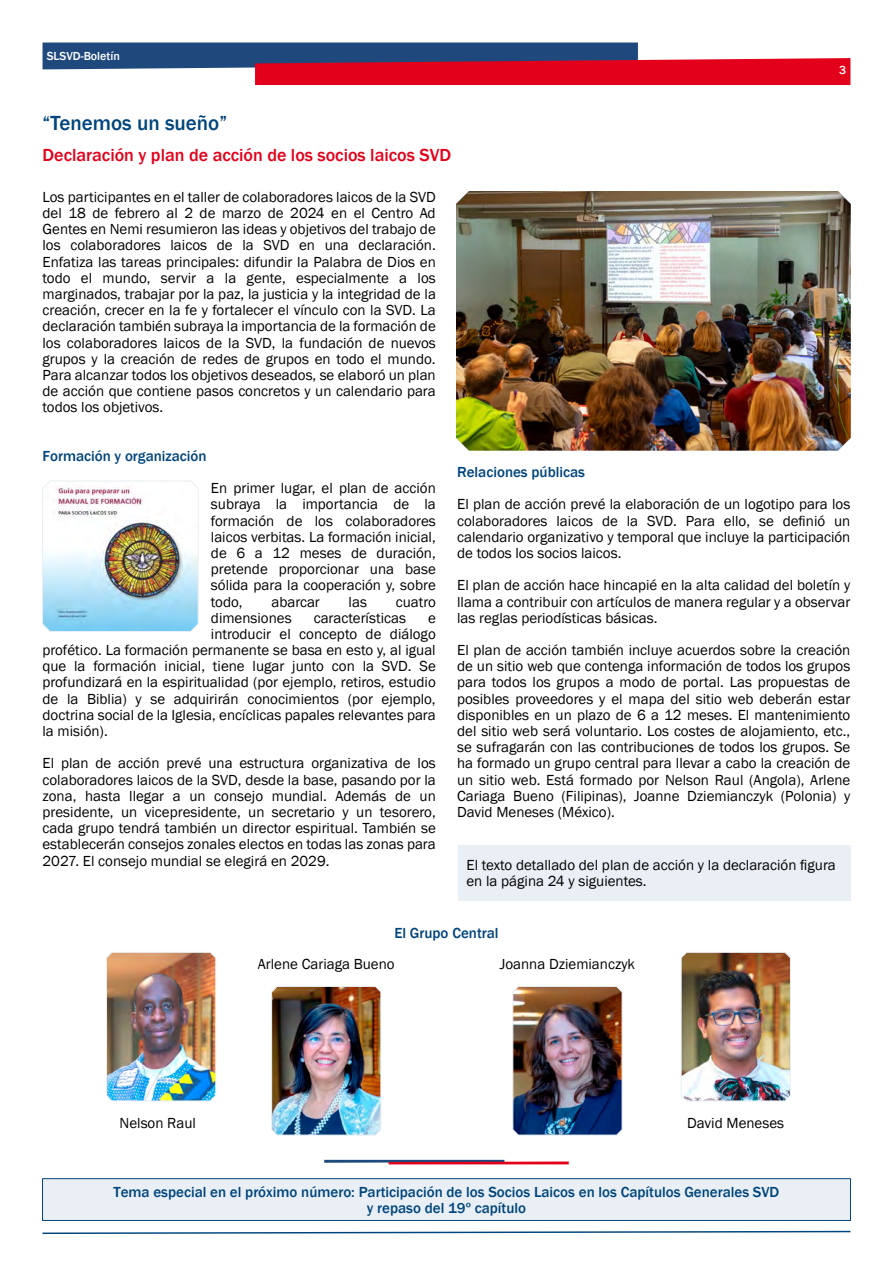
<style>
.page{position:relative;width:893px;height:1263px;background:#fff}
.page>*{position:absolute;margin:0;border:0;box-sizing:border-box;transform-origin:0 0}
.t1{font:500 21px "Franklin Gothic";color:#00457d}
.t2{font:500 18px "Franklin Gothic";color:#e2001a}
.t3{font:15px/16.2px "Franklin Gothic";color:#000;text-align:justify}
.t4{font:500 15px/16.2px "Franklin Gothic";color:#00457d;text-align:center}
.t5{font:500 12px "Franklin Gothic";color:#fff}
</style>
<div class="page">
<svg style="left:43px;top:43px;width:807px;height:42px"></svg>
<svg style="left:42px;top:1230px;width:809px;height:5px"></svg>
<img style="left:42px;top:480px;width:157px;height:152px">
<div style="left:458px;top:845px;width:392px;height:56px;background:#e9eff4"></div>
<img style="left:457px;top:191px;width:393px;height:259px">
<img style="left:106px;top:952px;width:110px;height:150px">
<img style="left:271px;top:986px;width:110px;height:150px">
<img style="left:681px;top:952px;width:110px;height:150px">
<img style="left:512px;top:986px;width:111px;height:150px">
<svg style="left:324px;top:1160px;width:245px;height:4px"></svg>
<div style="left:42px;top:1178px;width:809px;height:42px;background:#e9eff4;border:1px solid #00457d"></div>
<p class="t5" style="left:47px;top:52px;width:75px">SLSVD-Boletín</p>
<p class="t5" style="left:839px;top:66px;width:9px">3</p>
<h1 class="t1" style="left:43px;top:116px;width:186px">“Tenemos un sueño”</h1>
<p class="t2" style="left:43px;top:148px;width:410px">Declaración y plan de acción de los socios laicos SVD</p>
<p class="t3" style="left:43px;top:190px;width:395px">Los participantes en el taller de colaboradores laicos de la SVD del 18 de febrero al 2 de marzo de 2024 en el Centro Ad Gentes en Nemi resumieron las ideas y objetivos del trabajo de los colaboradores laicos de la SVD en una declaración.<br>Enfatiza las tareas principales: difundir la Palabra de Dios en todo el mundo, servir a la gente, especialmente a los marginados, trabajar por la paz, la justicia y la integridad de la creación, crecer en la fe y fortalecer el vínculo con la SVD. La declaración también subraya la importancia de la formación de los colaboradores laicos de la SVD, la fundación de nuevos grupos y la creación de redes de grupos en todo el mundo.<br>Para alcanzar todos los objetivos deseados, se elaboró un plan de acción que contiene pasos concretos y un calendario para todos los objetivos.</p>
<p class="t4" style="left:43px;top:449px;width:166px">Formación y organización</p>
<p class="t3" style="left:211px;top:481px;width:226px">En primer lugar, el plan de acción subraya la importancia de la formación de los colaboradores laicos verbitas. La formación inicial, de 6 a 12 meses de duración, pretende proporcionar una base sólida para la cooperación y, sobre todo,</p>
<p class="t4" style="left:457px;top:465px;width:129px">Relaciones públicas</p>
<p class="t3" style="left:457px;top:497px;width:395px">El plan de acción prevé la elaboración de un logotipo para los colaboradores laicos de la SVD. Para ello, se definió un calendario organizativo y temporal que incluye la participación de todos los socios laicos.</p>
<p class="t3" style="left:457px;top:578px;width:395px">El plan de acción hace hincapié en la alta calidad del boletín y llama a contribuir con artículos de manera regular y a observar las reglas periodísticas básicas.</p>
<p class="t3" style="left:457px;top:643px;width:395px">El plan de acción también incluye acuerdos sobre la creación de un sitio web que contenga información de todos los grupos para todos los grupos a modo de portal. Las propuestas de posibles proveedores y el mapa del sitio web deberán estar disponibles en un plazo de 6 a 12 meses. El mantenimiento del sitio web será voluntario. Los costes de alojamiento, etc., se sufragarán con las contribuciones de todos los grupos. Se ha formado un grupo central para llevar a cabo la creación de un sitio web. Está formado por Nelson Raul (Angola), Arlene Cariaga Bueno (Filipinas), Joanne Dziemianczyk (Polonia) y David Meneses (México).</p>
<p class="t3" style="left:466px;top:858px;width:371px">El texto detallado del plan de acción y la declaración figura en la página 24 y siguientes.</p>
<p class="t3" style="left:271px;top:595px;width:50px">abarcar</p>
<p class="t3" style="left:349px;top:595px;width:20px">las</p>
<p class="t3" style="left:396px;top:595px;width:42px">cuatro</p>
<p class="t3" style="left:211px;top:611px;width:82px">dimensiones</p>
<p class="t3" style="left:314px;top:611px;width:94px">características</p>
<p class="t3" style="left:428px;top:611px;width:9px">e</p>
<p class="t3" style="left:211px;top:627px;width:226px">introducir el concepto de diálogo</p>
<p class="t3" style="left:43px;top:643px;width:395px">profético. La formación permanente se basa en esto y, al igual</p>
<p class="t3" style="left:43px;top:659px;width:395px">que la formación inicial, tiene lugar junto con la SVD. Se</p>
<p class="t3" style="left:43px;top:675px;width:395px">profundizará en la espiritualidad (por ejemplo, retiros, estudio</p>
<p class="t3" style="left:43px;top:692px;width:395px">de la Biblia) y se adquirirán conocimientos (por ejemplo,</p>
<p class="t3" style="left:43px;top:708px;width:395px">doctrina social de la Iglesia, encíclicas papales relevantes para</p>
<p class="t3" style="left:43px;top:724px;width:67px">la misión).</p>
<p class="t3" style="left:43px;top:756px;width:395px">El plan de acción prevé una estructura organizativa de los colaboradores laicos de la SVD, desde la base, pasando por la zona, hasta llegar a un consejo mundial. Además de un presidente, un vicepresidente, un secretario y un tesorero, cada grupo tendrá también un director espiritual. También se establecerán consejos zonales electos en todas las zonas para 2027. El consejo mundial se elegirá en 2029.</p>
<p class="t4" style="left:394px;top:926px;width:106px">El Grupo Central</p>
<p class="t3" style="left:258px;top:957px;width:138px">Arlene Cariaga Bueno</p>
<p class="t3" style="left:500px;top:957px;width:137px">Joanna Dziemianczyk</p>
<p class="t3" style="left:129px;top:1116px;width:68px">elson Raul</p>
<p class="t3" style="left:687px;top:1116px;width:98px">David Meneses</p>
<p class="t4" style="left:113px;top:1185px;width:668px">Tema especial en el próximo número: Participación de los Socios Laicos en los Capítulos Generales SVD y repaso del 19º capítulo</p>
</div>
